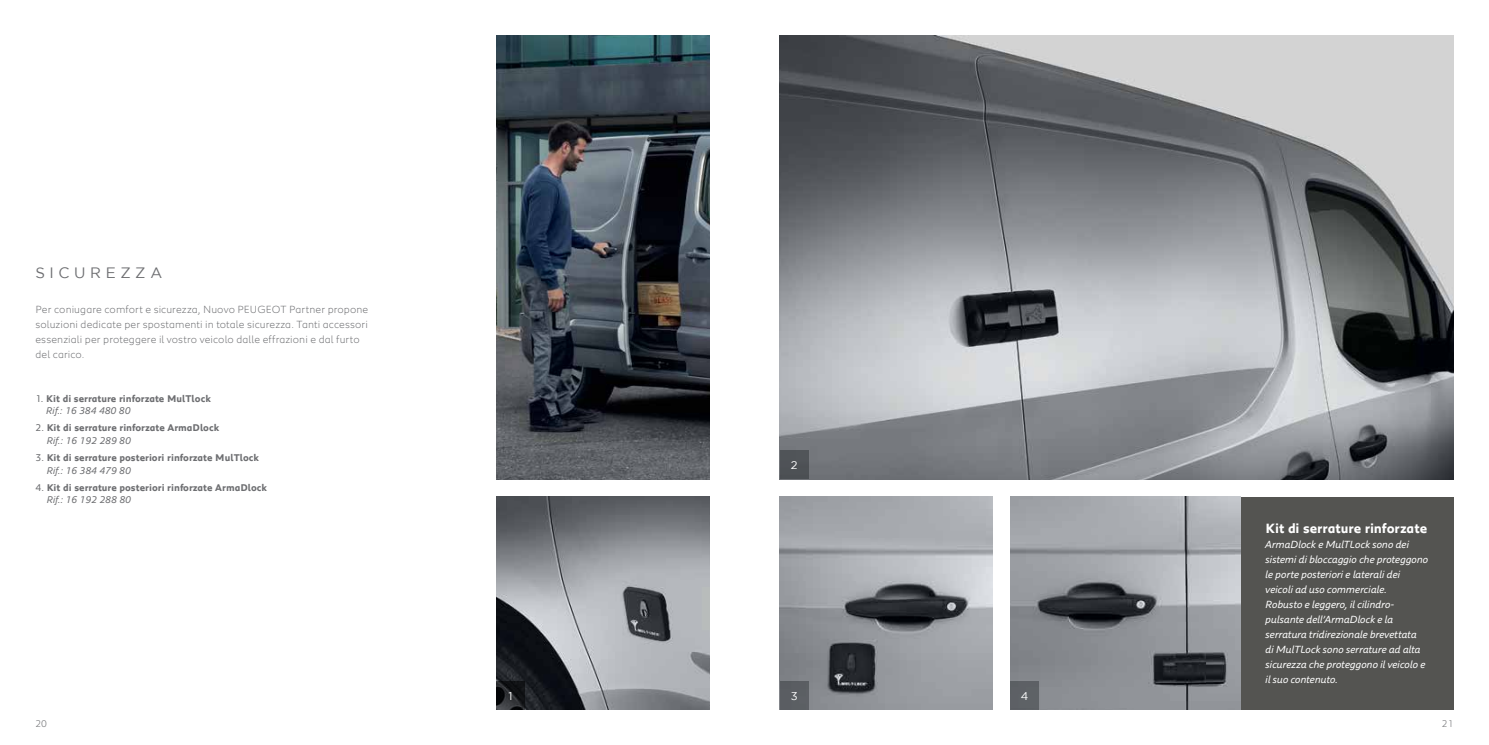
<style>
.page{position:relative;width:1489px;height:745px;background:#fff}
.page>*{position:absolute;margin:0;border:0;box-sizing:border-box;transform-origin:0 0}
.t1{font:15px "Gotham";letter-spacing:.305em;color:#6d6e71}
.t2{font:700 13.75px "Peugeot";letter-spacing:-.005em;color:#fff}
.t3{font:11.25px "Gotham";color:#fff}
.t4{font:italic 10.62px/15px "Peugeot";letter-spacing:-.02em;color:#fff}
.t5{font:300 10.62px/15px "Peugeot";letter-spacing:.01em;color:#6d6e71}
.t6{font:700 10px/12.5px "Peugeot";color:#6d6e71}
.t7{font:300 10px "Peugeot";color:#6d6e71}
.s1{font-weight:400}
.s2{font-weight:400;font-style:italic}
</style>
<div class="page">
<img style="left:496px;top:496px;width:213px;height:213px">
<img style="left:780px;top:496px;width:212px;height:213px">
<div style="left:1240px;top:496px;width:213px;height:213px;background:#545451"></div>
<img style="left:1010px;top:496px;width:230px;height:213px">
<img style="left:780px;top:35px;width:673px;height:443px">
<div style="left:780px;top:450px;width:28px;height:28px;background:#4f5257"></div>
<div style="left:780px;top:680px;width:28px;height:29px;background:#5a5d62"></div>
<svg style="left:496px;top:680px;width:28px;height:29px"></svg>
<img style="left:496px;top:36px;width:213px;height:442px">
<div style="left:1010px;top:680px;width:28px;height:29px;background:#5d6065"></div>
<h1 class="t1" style="left:35px;top:263px;width:128px">SICUREZZA</h1>
<p class="t5" style="left:35px;top:301px;width:334px">Per coniugare comfort e sicurezza, Nuovo PEUGEOT Partner propone soluzioni dedicate per spostamenti in totale sicurezza. Tanti accessori essenziali per proteggere il vostro veicolo dalle effrazioni e dal furto del carico.</p>
<p class="t6" style="left:46px;top:391px;width:166px;text-indent:-11px"><span class="s1">1.</span> Kit di serrature rinforzate MulTlock<br><span class="s2">Rif.: 16 384 480 80</span></p>
<p class="t6" style="left:47px;top:421px;width:174px;text-indent:-11px"><span class="s1">2.</span> Kit di serrature rinforzate ArmaDlock<br><span class="s2">Rif.: 16 192 289 80</span></p>
<p class="t6" style="left:47px;top:450px;width:214px;text-indent:-11px"><span class="s1">3.</span> Kit di serrature posteriori rinforzate MulTlock<br><span class="s2">Rif.: 16 384 479 80</span></p>
<p class="t6" style="left:47px;top:480px;width:222px;text-indent:-11px"><span class="s1">4.</span> Kit di serrature posteriori rinforzate ArmaDlock<br><span class="s2">Rif.: 16 192 288 80</span></p>
<p class="t3" style="left:790px;top:458px;width:8px">2</p>
<p class="t3" style="left:508px;top:688px;width:6px">1</p>
<p class="t3" style="left:790px;top:688px;width:8px">3</p>
<p class="t3" style="left:1020px;top:688px;width:9px">4</p>
<p class="t2" style="left:1265px;top:518px;width:163px">Kit di serrature rinforzate</p>
<p class="t4" style="left:1265px;top:535px;width:164px">ArmaDlock e MulTLock sono dei sistemi di bloccaggio che proteggono le porte posteriori e laterali dei veicoli ad uso commerciale.<br>Robusto e leggero, il cilindro&shy;pulsante dell’ArmaDlock e la serratura tridirezionale brevettata<br>di MulTLock sono serrature ad alta sicurezza che proteggono il veicolo e il suo contenuto.</p>
<p class="t7" style="left:35px;top:716px;width:13px">20</p>
<p class="t7" style="left:1441px;top:716px;width:13px">21</p>
</div>
